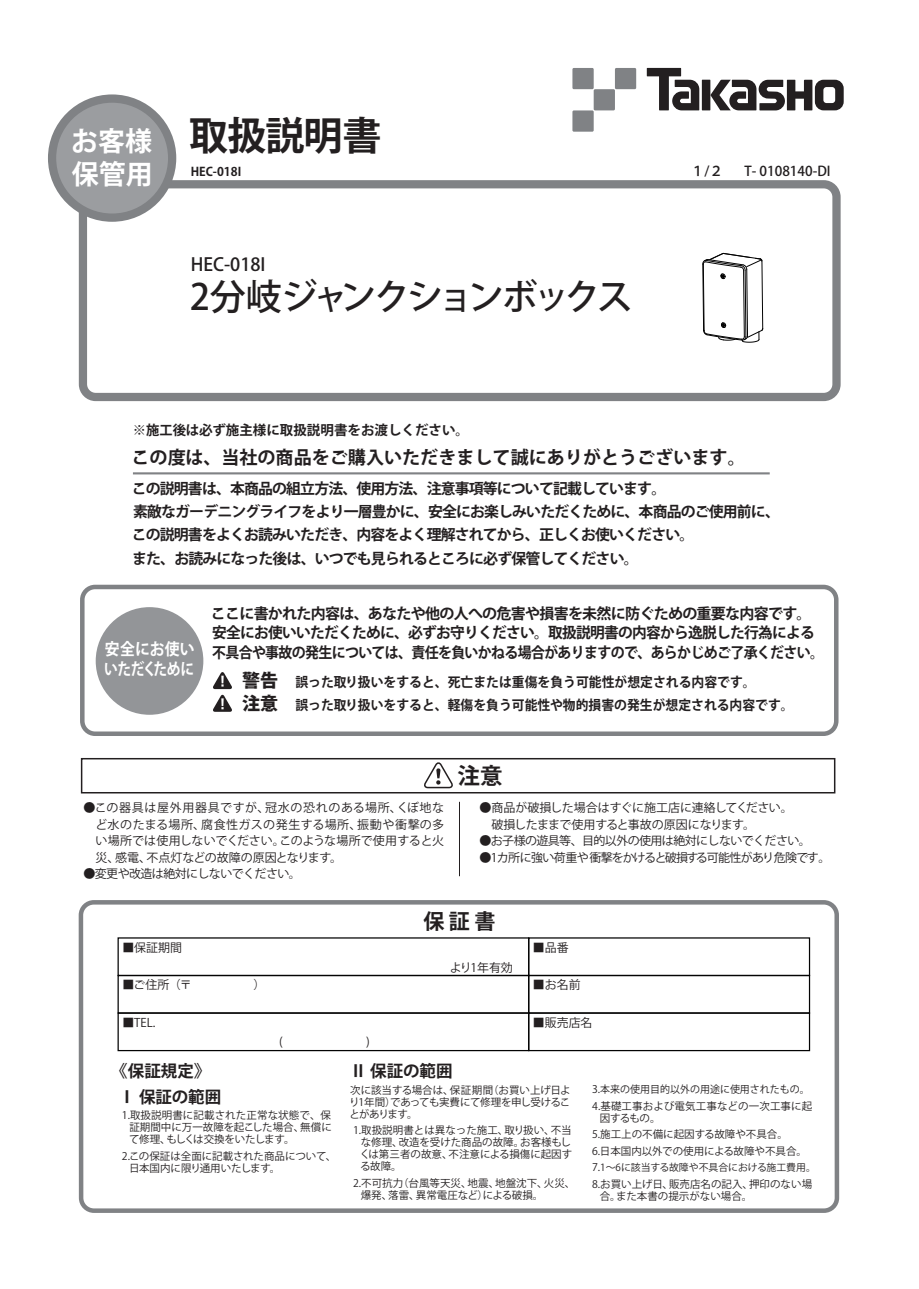
<style>
.page{position:relative;width:919px;height:1289px;background:#fff}
.page>*{position:absolute;margin:0;border:0;box-sizing:border-box;transform-origin:0 0}
.t1{font:700 39px "Koz Go Pro";letter-spacing:-.025em;color:#231f20}
.t2{font:500 36px "Koz Go Pro";letter-spacing:-.1em;color:#231f20}
.t3{font:700 27px/32.4px "Koz Go Pro";color:#fff}
.t4{font:700 22.5px "Koz Go Pro";color:#231f20}
.t5{font:700 21px "Koz Go Pro";color:#231f20}
.t6{font:700 18px "Koz Go Pro";color:#231f20}
.t7{font:500 18px "Koz Go Pro";color:#231f20}
.t8{font:800 18px/23.1px "Koz Go Pro";color:#231f20}
.t9{font:700 16.5px/25.7px "Koz Go Pro";color:#231f20}
.t10{font:700 16.5px "Koz Go Pro";letter-spacing:-.04em;color:#fff;scale:.83 1}
.t11{font:700 15px "Koz Go Pro";letter-spacing:-.05em;color:#231f20}
.t12{font:700 15px "Koz Go Pro";letter-spacing:-.05em;color:#231f20;scale:.93 1}
.t13{font:700 14.85px/23.4px "Koz Go Pro";letter-spacing:-.055em;color:#231f20}
.t14{font:700 13.5px/22.6px "Koz Go Pro";color:#231f20;scale:.95 1}
.t15{font:700 13.5px "Koz Go Pro";color:#231f20}
.t16{font:500 13.5px "Koz Go Pro";color:#231f20}
.t17{font:12px/16.5px "Koz Go Pro";letter-spacing:-.05em;color:#231f20;text-align:justify}
.t18{font:12px/16.5px "Koz Go Pro";letter-spacing:-.01em;color:#231f20}
.t19{font:700 12px "Koz Go Pro";color:#231f20}
.t20{font:11.85px "Koz Go Pro";color:#231f20}
.t21{font:10.5px/12px "Koz Go Pro";color:#231f20}
.t22{font:10.2px "Koz Go Pro";color:#231f20}
.t23{font:9.9px "Koz Go Pro";color:#231f20}
.s1{font-size:10.5px}
</style>
<div class="page">
<div style="left:79px;top:180px;width:761px;height:221px;border:8px solid #808285;border-radius:13px"></div>
<div style="left:52px;top:99px;width:120px;height:119px;background:#9b9da0;border-radius:50%"></div>
<div style="left:48px;top:94px;width:128px;height:128px;border:8px solid #808285;border-radius:50%"></div>
<svg style="left:646px;top:68px;width:53px;height:42px"></svg>
<div style="left:701px;top:80px;width:9px;height:30px;background:#231f20"></div>
<svg style="left:710px;top:80px;width:133px;height:30px"></svg>
<div style="left:572px;top:68px;width:21px;height:21px;background:#808285"></div>
<div style="left:593px;top:89px;width:22px;height:21px;background:#808285"></div>
<div style="left:615px;top:68px;width:21px;height:21px;background:#808285"></div>
<div style="left:572px;top:110px;width:21px;height:22px;background:#808285"></div>
<div style="left:96px;top:607px;width:107px;height:107px;background:#939598;border-radius:50%"></div>
<svg style="left:213px;top:672px;width:19px;height:39px"></svg>
<div style="left:80px;top:584px;width:758px;height:152px;border:5px solid #808285;border-radius:13px"></div>
<div style="left:81px;top:758px;width:754px;height:35px;border:2px solid #231f20"></div>
<svg style="left:424px;top:760px;width:31px;height:29px"></svg>
<hr style="left:133px;top:472px;width:636px;height:2px;background:#808285">
<hr style="left:459px;top:801px;width:1px;height:75px;background:#231f20">
<div style="left:79px;top:900px;width:760px;height:312px;border:4px solid #808285;border-radius:13px"></div>
<div style="left:117px;top:974px;width:412px;height:39px;border:1px solid #030303"></div>
<div style="left:528px;top:974px;width:282px;height:39px;border:1px solid #030303"></div>
<div style="left:117px;top:1012px;width:412px;height:39px;border:1px solid #030303"></div>
<div style="left:528px;top:1012px;width:282px;height:39px;border:1px solid #030303"></div>
<svg style="left:702px;top:253px;width:61px;height:90px"></svg>
<h3 class="t3" style="left:71px;top:127px;width:83px">お客様保管用</h3>
<h1 class="t1" style="left:189px;top:111px;width:194px">取扱説明書</h1>
<p class="t19" style="left:191px;top:163px;width:52px">HEC-018I</p>
<h3 class="t7" style="left:191px;top:253px;width:76px">HEC-018I</h3>
<h2 class="t2" style="left:190px;top:273px;width:444px">2分岐ジャンクションボックス</h2>
<p class="t15" style="left:133px;top:421px;width:337px">※施工後は必ず施主様に取扱説明書をお渡しください。</p>
<p class="t16" style="left:691px;top:162px;width:141px">１/２　 T- 0108140-DI</p>
<h3 class="t6" style="left:131px;top:445px;width:615px">この度は、当社の商品をご購入いただきまして誠にありがとうございます。</h3>
<h3 class="t13" style="left:132px;top:477px;width:649px">この説明書は、本商品の組立方法、使用方法、注意事項等について記載しています。<br>素敵なガーデニングライフをより一層豊かに、安全にお楽しみいただくために、本商品のご使用前に、この説明書をよくお読みいただき、内容をよく理解されてから、正しくお使いください。<br>また、お読みになった後は、いつでも見られるところに必ず保管してください。</h3>
<h3 class="t11" style="left:211px;top:604px;width:602px">ここに書かれた内容は、あなたや他の人への危害や損害を未然に防ぐための重要な内容です。</h3>
<h3 class="t11" style="left:212px;top:623px;width:604px">安全にお使いいただくために、必ずお守りください。取扱説明書の内容から逸脱した行為による</h3>
<h3 class="t12" style="left:105px;top:643px;width:774px"><sup>安全にお使い</sup> 不具合や事故の発生については、責任を負いかねる場合がありますので、あらかじめご了承ください。</h3>
<h3 class="t10" style="left:104px;top:658px;width:110px">いただくために</h3>
<h3 class="t8" style="left:242px;top:670px;width:37px">警告注意</h3>
<p class="t14" style="left:295px;top:671px;width:526px">誤った取り扱いをすると、死亡または重傷を負う可能性が想定される内容です。<br>誤った取り扱いをすると、軽傷を負う可能性や物的損害の発生が想定される内容です。</p>
<p class="t17" style="left:95px;top:800px;width:350px;text-indent:-12px">●この器具は屋外用器具ですが、冠水の恐れのある場所、くぼ地など水のたまる場所、腐食性ガスの発生する場所、振動や衝撃の多い場所では使用しないでください。このような場所で使用すると火災、感電、不点灯などの故障の原因となります。</p>
<p class="t17" style="left:83px;top:866px;width:219px">●変更や改造は絶対にしないでください。</p>
<h3 class="t4" style="left:457px;top:761px;width:46px">注意</h3>
<p class="t18" style="left:479px;top:800px;width:315px">●商品が破損した場合はすぐに施工店に連絡してください。　破損したままで使用すると事故の原因になります。</p>
<p class="t17" style="left:479px;top:833px;width:333px">●お子様の遊具等、目的以外の使用は絶対にしないでください。</p>
<p class="t17" style="left:479px;top:849px;width:352px">●1カ所に強い荷重や衝撃をかけると破損する可能性があり危険です。</p>
<h3 class="t5" style="left:423px;top:907px;width:74px">保 証 書</h3>
<p class="t20" style="left:122px;top:939px;width:61px">■保証期間</p>
<p class="t20" style="left:533px;top:939px;width:37px">■品番</p>
<p class="t20" style="left:450px;top:959px;width:64px">より1年有効</p>
<p class="t20" style="left:122px;top:977px;width:144px">■ご住所（〒　　　　　）</p>
<p class="t20" style="left:533px;top:977px;width:49px">■お名前</p>
<p class="t20" style="left:122px;top:1014px;width:35px">■TEL.</p>
<p class="t20" style="left:533px;top:1014px;width:61px">■販売店名</p>
<h3 class="t9" style="left:119px;top:1059px;width:104px;text-indent:-8px">《保証規定》<br>Ⅰ 保証の範囲</h3>
<p class="t21" style="left:129px;top:1109px;width:204px;text-align:justify;text-indent:-7px">1.取扱説明書に記載された正常な状態で、保証期間中に万一故障を起こした場合、無償にて修理、もしくは交換をいたします。</p>
<p class="t21" style="left:129px;top:1150px;width:209px;text-indent:-7px">2.この保証は全面に記載された商品について、日本国内に限り通用いたします。</p>
<h3 class="t9" style="left:350px;top:1059px;width:104px">Ⅱ 保証の範囲</h3>
<p class="t21" style="left:349px;top:1084px;width:223px;text-align:justify">次に該当する場合は、保証期間（お買い上げ日より1年間）であっても実費にて修理を申し受けることがあります。</p>
<p class="t21" style="left:360px;top:1124px;width:214px;text-indent:-7px">1.取扱説明書とは異なった施工、取り扱い、不当な修理、改造を受けた商品の故障。お客様もしくは第三者の故意、不注意による損傷に起因する故障。</p>
<p class="t21" style="left:360px;top:1177px;width:216px;text-indent:-7px">2.不可抗力（台風等天災、地震、地盤沈下、火災、爆発、落雷、異常電圧など）による破損。</p>
<p class="t22" style="left:592px;top:1082px;width:219px"><span class="s1">3.</span>本来の使用目的以外の用途に使用されたもの。</p>
<p class="t21" style="left:599px;top:1100px;width:214px;text-indent:-7px">4.基礎工事および電気工事などの一次工事に起因するもの。</p>
<p class="t21" style="left:592px;top:1126px;width:216px;line-height:16.5px">5.施工上の不備に起因する故障や不具合。<br>6.日本国内以外での使用による故障や不具合。</p>
<p class="t23" style="left:592px;top:1161px;width:225px"><span class="s1">7.</span>1～6に該当する故障や不具合における施工費用。</p>
<p class="t21" style="left:599px;top:1178px;width:214px;text-indent:-7px">8.お買い上げ日、販売店名の記入、押印のない場合。また本書の提示がない場合。</p>
</div>
